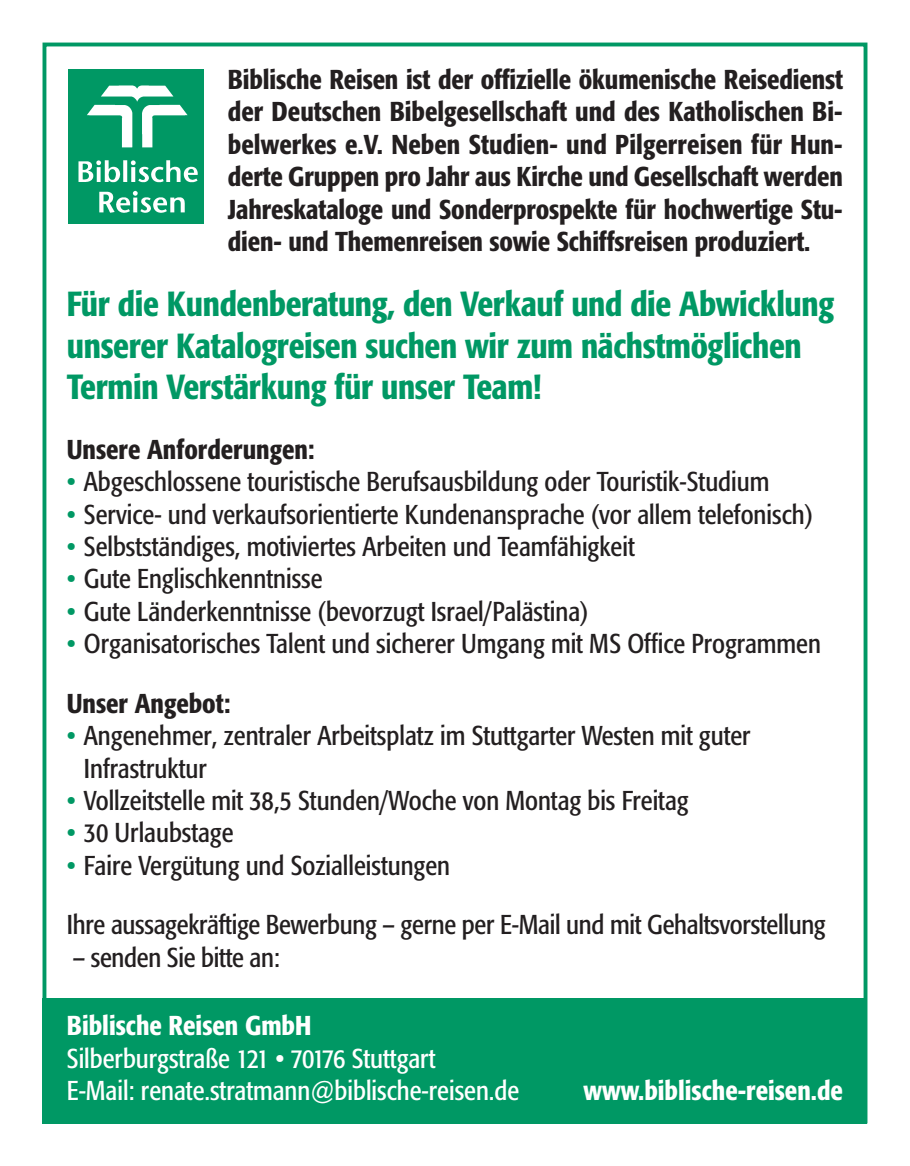
<style>
.page{position:relative;width:910px;height:1166px;background:#fff}
.page>*{position:absolute;margin:0;border:0;box-sizing:border-box;transform-origin:0 0}
.t1{font:500 condensed 34.5px/41.4px "Formata";letter-spacing:-.01em;color:#009864}
.t2{font:condensed 27px/32.4px "Formata";color:#231f20}
.t3{font:500 condensed 27px/32.4px "Formata";letter-spacing:-.005em;color:#231f20;text-align:justify}
.t4{font:condensed 27px/32.4px "Formata";color:#fff}
.t5{font:500 condensed 27px "Formata";color:#fff}
.s1{color:#009864}
</style>
<div class="page">
<div style="left:43px;top:998px;width:824px;height:125px;background:#009864"></div>
<div style="left:43px;top:43px;width:824px;height:1080px;border:4px solid #009864"></div>
<img style="left:68px;top:69px;width:136px;height:154px">
<p class="t3" style="left:228px;top:65px;width:616px">Biblische Reisen ist der offizielle ökumenische Reisedienst der Deutschen Bibelgesellschaft und des Katholischen Bi&shy;belwerkes e.V. Neben Studien- und Pilgerreisen für Hun&shy;derte Gruppen pro Jahr aus Kirche und Gesellschaft werden Jahreskataloge und Sonderprospekte für hochwertige Stu&shy;dien- und Themenreisen sowie Schiffsreisen produziert.</p>
<p class="t1" style="left:67px;top:286px;width:769px">Für die Kundenberatung, den Verkauf und die Abwicklung unserer Katalogreisen suchen wir zum nächstmöglichen<br>Termin Verstärkung für unser Team!</p>
<p class="t3" style="left:67px;top:435px;width:249px">Unsere Anforderungen:</p>
<p class="t2" style="left:67px;top:467px;width:704px"><span class="s1">•</span> Abgeschlossene touristische Berufsausbildung oder Touristik-Studium</p>
<p class="t2" style="left:67px;top:499px;width:748px"><span class="s1">•</span> Service- und verkaufsorientierte Kundenansprache (vor allem telefonisch)</p>
<p class="t2" style="left:67px;top:532px;width:569px"><span class="s1">•</span> Selbstständiges, motiviertes Arbeiten und Teamfähigkeit</p>
<p class="t2" style="left:67px;top:564px;width:257px"><span class="s1">•</span> Gute Englischkenntnisse</p>
<p class="t2" style="left:67px;top:597px;width:523px"><span class="s1">•</span> Gute Länderkenntnisse (bevorzugt Israel/Palästina)</p>
<p class="t2" style="left:67px;top:629px;width:756px"><span class="s1">•</span> Organisatorisches Talent und sicherer Umgang mit MS Office Programmen</p>
<p class="t3" style="left:67px;top:688px;width:165px">Unser Angebot:</p>
<p class="t2" style="left:84px;top:721px;width:668px;text-indent:-17px"><span class="s1">•</span> Angenehmer, zentraler Arbeitsplatz im Stuttgarter Westen mit guter<br>Infrastruktur</p>
<p class="t2" style="left:67px;top:786px;width:623px"><span class="s1">•</span> Vollzeitstelle mit 38,5 Stunden/Woche von Montag bis Freitag</p>
<p class="t2" style="left:67px;top:818px;width:168px"><span class="s1">•</span> 30 Urlaubstage</p>
<p class="t2" style="left:67px;top:850px;width:385px"><span class="s1">•</span> Faire Vergütung und Sozialleistungen</p>
<p class="t2" style="left:67px;top:910px;width:760px">Ihre aussagekräftige Bewerbung – gerne per E-Mail und mit Gehaltsvorstellung</p>
<p class="t2" style="left:73px;top:942px;width:209px">– senden Sie bitte an:</p>
<p class="t5" style="left:67px;top:1014px;width:246px">Biblische Reisen GmbH</p>
<p class="t4" style="left:67px;top:1043px;width:454px">Silberburgstraße 121 • 70176 Stuttgart<br>E-Mail: renate.stratmann@biblische-reisen.de</p>
<p class="t5" style="left:584px;top:1078px;width:261px">www.biblische-reisen.de</p>
</div>
